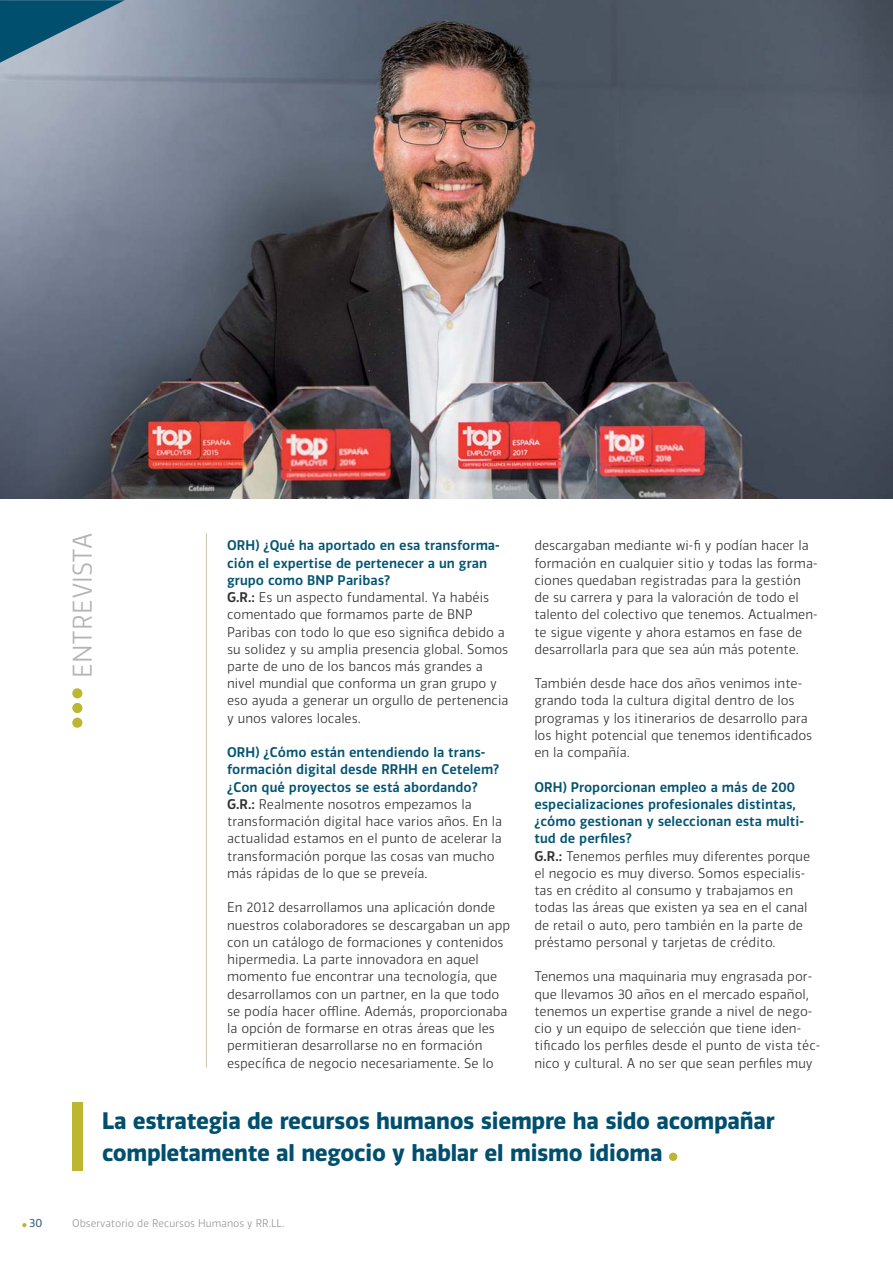
<style>
.page{position:relative;width:893px;height:1263px;background:#fff}
.page>*{position:absolute;margin:0;border:0;box-sizing:border-box;transform-origin:0 0}
.t1{font:300 25.5px "Vinkel";color:#b2b4b6}
.t2{font:700 22.5px/31.5px "Vinkel";letter-spacing:-.01em;color:#004f6e}
.t3{font:300 13.2px/17.2px "Vinkel";color:#323031}
.t4{font:11.25px "Vinkel";color:#3a6481}
.t5{font:300 10.5px "Vinkel";color:#939598}
.s1{font-weight:500;color:#035472}
.s2{font-weight:500}
</style>
<div class="page">
<svg style="left:22px;top:1223px;width:5px;height:4px"></svg>
<hr style="left:206px;top:533px;width:1px;height:535px;background:#cecbaf">
<div style="left:72px;top:718px;width:10px;height:10px;background:#bdb632;border-radius:50%"></div>
<div style="left:72px;top:703px;width:10px;height:10px;background:#bdb632;border-radius:50%"></div>
<div style="left:72px;top:688px;width:10px;height:10px;background:#bdb632;border-radius:50%"></div>
<div style="left:72px;top:1102px;width:11px;height:69px;background:#bdb632"></div>
<div style="left:669px;top:1153px;width:8px;height:8px;background:#bdb632;border-radius:50%"></div>
<img style="left:0;top:0;width:893px;height:499px">
<svg style="left:0;top:0;width:149px;height:68px;background:#668a9f"></svg>
<h1 class="t1" style="left:72px;top:678px;width:146px;rotate:-90deg">ENTREVISTA</h1>
<p class="t3" style="left:227px;top:538px;width:283px"><span class="s1">ORH) ¿Qué ha aportado en esa transforma&shy;ción el expertise de pertenecer a un gran grupo como BNP Paribas?<br></span><span class="s2">G.R.:</span> Es un aspecto fundamental. Ya habéis comentado que formamos parte de BNP Paribas con todo lo que eso significa debido a su solidez y su amplia presencia global. Somos parte de uno de los bancos más grandes a nivel mundial que conforma un gran grupo y eso ayuda a generar un orgullo de pertenencia y unos valores locales.</p>
<p class="t3" style="left:227px;top:745px;width:277px"><span class="s1">ORH) ¿Cómo están entendiendo la trans&shy;formación digital desde RRHH en Cetelem? ¿Con qué proyectos se está abordando?<br></span><span class="s2">G.R.:</span> Realmente nosotros empezamos la transformación digital hace varios años. En la actualidad estamos en el punto de acelerar la transformación porque las cosas van mucho más rápidas de lo que se preveía.</p>
<p class="t3" style="left:227px;top:900px;width:285px">En 2012 desarrollamos una aplicación donde nuestros colaboradores se descargaban un app con un catálogo de formaciones y contenidos hipermedia. La parte innovadora en aquel momento fue encontrar una tecnología, que desarrollamos con un partner, en la que todo se podía hacer offline. Además, proporcionaba la opción de formarse en otras áreas que les permitieran desarrollarse no en formación específica de negocio necesariamente. Se lo</p>
<p class="t3" style="left:534px;top:538px;width:285px">descargaban mediante wi-fi y podían hacer la formación en cualquier sitio y todas las forma&shy;ciones quedaban registradas para la gestión de su carrera y para la valoración de todo el talento del colectivo que tenemos. Actualmen&shy;te sigue vigente y ahora estamos en fase de desarrollarla para que sea aún más potente.</p>
<p class="t3" style="left:534px;top:676px;width:279px">También desde hace dos años venimos inte&shy;grando toda la cultura digital dentro de los programas y los itinerarios de desarrollo para los hight potencial que tenemos identificados en la compañía.</p>
<p class="t3" style="left:534px;top:779px;width:277px"><span class="s1">ORH) Proporcionan empleo a más de 200 especializaciones profesionales distintas, ¿cómo gestionan y seleccionan esta multi&shy;tud de perfiles?<br></span><span class="s2">G.R.:</span> Tenemos perfiles muy diferentes porque el negocio es muy diverso. Somos especialis&shy;tas en crédito al consumo y trabajamos en todas las áreas que existen ya sea en el canal de retail o auto, pero también en la parte de préstamo personal y tarjetas de crédito.</p>
<p class="t3" style="left:534px;top:969px;width:287px">Tenemos una maquinaria muy engrasada por&shy;que llevamos 30 años en el mercado español, tenemos un expertise grande a nivel de nego&shy;cio y un equipo de selección que tiene iden&shy;tificado los perfiles desde el punto de vista téc&shy;nico y cultural. A no ser que sean perfiles muy</p>
<h2 class="t2" style="left:102px;top:1107px;width:674px">La estrategia de recursos humanos siempre ha sido acompañar completamente al negocio y hablar el mismo idioma</h2>
<p class="t4" style="left:29px;top:1217px;width:15px">30</p>
<p class="t5" style="left:72px;top:1219px;width:214px">Observatorio de Recursos Humanos y RR.LL.</p>
</div>
